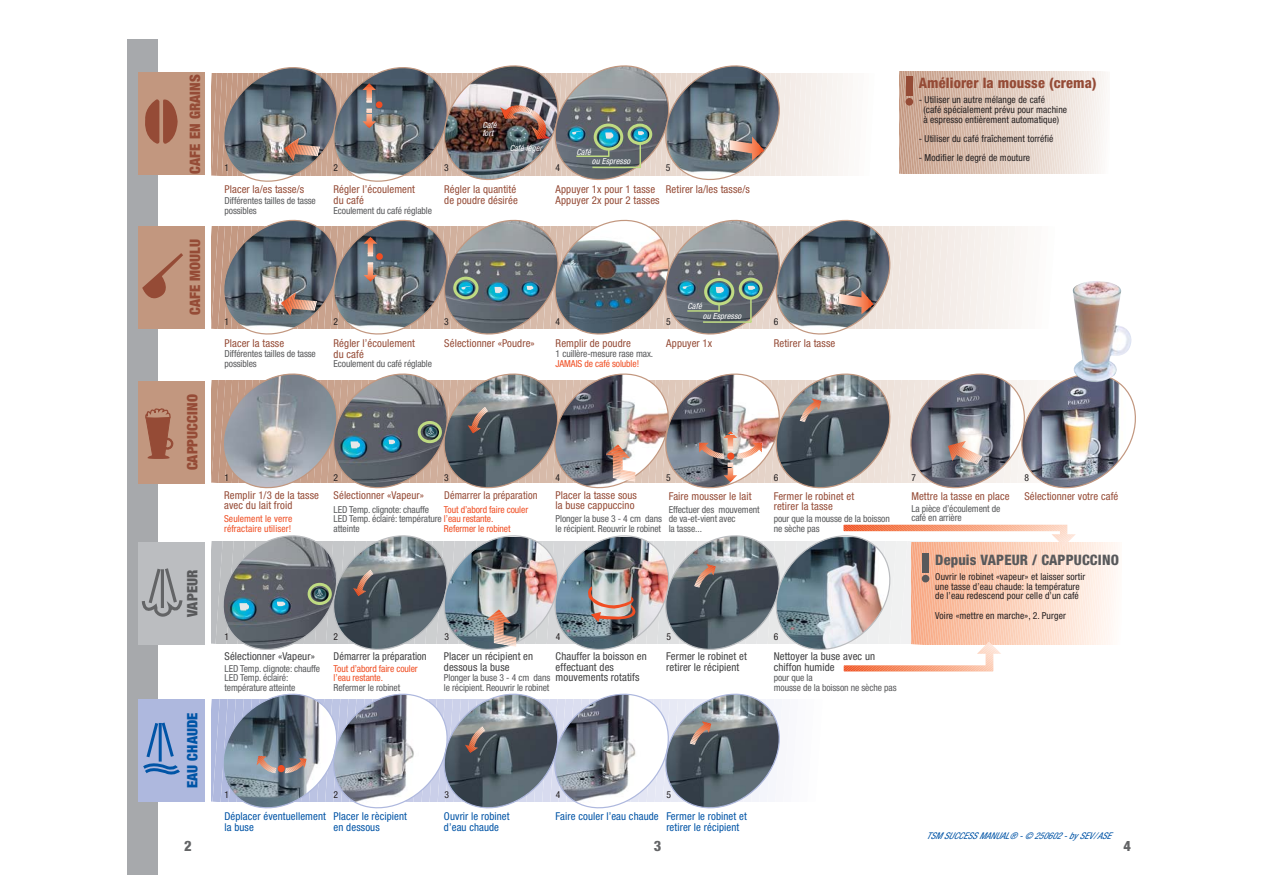
<style>
.page{position:relative;width:1263px;height:894px;background:#fff}
.page>*{position:absolute;margin:0;border:0;box-sizing:border-box;transform-origin:0 0}
.t1{font:900 condensed 14.4px "Helvetica Neue";letter-spacing:.01em;color:#954b36}
.t2{font:800 condensed 14.4px "Helvetica Neue";letter-spacing:.01em;color:#954b36}
.t3{font:800 condensed 14.4px "Helvetica Neue";letter-spacing:.01em;color:#58595b}
.t4{font:900 condensed 14.4px "Helvetica Neue";letter-spacing:.01em;color:#0054a6}
.t5{font:900 condensed 14.4px "Helvetica Neue";letter-spacing:.01em;color:#58595b}
.t6{font:800 condensed 14.4px "Helvetica Neue";color:#636466}
.t7{font:condensed 10.8px/10.8px "Helvetica Neue";letter-spacing:.01em;color:#954b36}
.t8{font:condensed 10.8px/10.8px "Helvetica Neue";letter-spacing:.01em;color:#404041}
.t9{font:condensed 10.8px/10.8px "Helvetica Neue";letter-spacing:.01em;color:#0054a6}
.t10{font:condensed 10.8px "Helvetica Neue";letter-spacing:.01em;color:#954b36;scale:.95 1}
.t11{font:condensed 10.8px "Helvetica Neue";letter-spacing:.01em;color:#404041;scale:.95 1}
.t12{font:condensed 9.6px/9.6px "Helvetica Neue";letter-spacing:-.01em;color:#58595b}
.t13{font:condensed 9.6px/9.6px "Helvetica Neue";letter-spacing:.01em;color:#231f20}
.t14{font:condensed 9.6px/9.6px "Helvetica Neue";letter-spacing:-.01em;color:#f04e23}
.t15{font:condensed 9.6px/9.6px "Helvetica Neue";letter-spacing:.01em;color:#f04e23}
.t16{font:italic condensed 9.3px "Helvetica Neue";letter-spacing:.01em;color:#0054a6}
.t17{font:italic condensed 8.4px/9.8px "Helvetica Neue";letter-spacing:.01em;color:#fff}
.s1{color:#f04e23}
.s2{color:#58595b}
</style>
<div class="page">
<div style="left:127px;top:40px;width:31px;height:835px;background:#a7a9ac"></div>
<div style="left:138px;top:73px;width:66px;height:102px;background:#c2977f"></div>
<svg style="left:145px;top:99px;width:33px;height:45px"></svg>
<svg style="left:899px;top:72px;width:207px;height:102px;background:#e0cbbf"></svg>
<div style="left:138px;top:226px;width:66px;height:102px;background:#c2977f"></div>
<svg style="left:142px;top:253px;width:41px;height:46px"></svg>
<div style="left:138px;top:381px;width:66px;height:102px;background:#c2977f"></div>
<div style="left:138px;top:542px;width:66px;height:102px;background:#bbbdc0"></div>
<svg style="left:141px;top:568px;width:42px;height:49px"></svg>
<div style="left:138px;top:699px;width:66px;height:102px;background:#aeb8de"></div>
<svg style="left:143px;top:722px;width:37px;height:53px"></svg>
<img style="left:1073px;top:281px;width:59px;height:86px">
<div style="left:906px;top:76px;width:7px;height:19px;background:#954b36"></div>
<div style="left:906px;top:98px;width:7px;height:8px;background:#954b36;border-radius:50%"></div>
<svg style="left:145px;top:408px;width:28px;height:51px"></svg>
<svg style="left:212px;top:693px;width:568px;height:116px"></svg>
<img style="left:212px;top:65px;width:636px;height:117px">
<img style="left:212px;top:219px;width:810px;height:116px">
<img style="left:212px;top:367px;width:924px;height:122px">
<img style="left:212px;top:525px;width:906px;height:146px">
<p class="t1" style="left:190px;top:174px;width:101px;rotate:-90deg">CAFE EN GRAINS</p>
<p class="t1" style="left:190px;top:315px;width:78px;rotate:-90deg">CAFE MOULU</p>
<p class="t1" style="left:187px;top:470px;width:78px;rotate:-90deg">CAPPUCCINO</p>
<p class="t5" style="left:187px;top:617px;width:48px;rotate:-90deg">VAPEUR</p>
<p class="t4" style="left:187px;top:788px;width:77px;rotate:-90deg">EAU CHAUDE</p>
<p class="t17" style="left:482px;top:121px;width:17px;line-height:8.4px">Café fort</p>
<p class="t17" style="left:510px;top:144px;width:35px">Café léger</p>
<p class="t17" style="left:592px;top:147px;width:42px;text-indent:-15px">Café<br>ou Espresso</p>
<p class="t13" style="left:225px;top:164px;width:6px">1</p>
<p class="t13" style="left:334px;top:164px;width:6px">2</p>
<p class="t13" style="left:444px;top:164px;width:6px">3</p>
<p class="t13" style="left:556px;top:164px;width:6px">4</p>
<p class="t13" style="left:666px;top:164px;width:6px">5</p>
<p class="t7" style="left:334px;top:185px;width:83px">Régler l’écoulement</p>
<p class="t7" style="left:225px;top:185px;width:81px">Placer la/es tasse/s</p>
<p class="t12" style="left:225px;top:197px;width:93px">Différentes tailles de tasse</p>
<p class="t7" style="left:334px;top:196px;width:32px">du café</p>
<p class="t12" style="left:225px;top:206px;width:34px">possibles</p>
<p class="t12" style="left:334px;top:206px;width:100px">Ecoulement du café réglable</p>
<p class="t7" style="left:444px;top:185px;width:75px">Régler la quantité de poudre désirée</p>
<p class="t7" style="left:556px;top:185px;width:106px">Appuyer 1x pour 1 tasse<br>Appuyer 2x pour 2 tasses</p>
<p class="t7" style="left:666px;top:185px;width:86px">Retirer la/les tasse/s</p>
<p class="t17" style="left:703px;top:302px;width:42px;text-indent:-15px">Café<br>ou Espresso</p>
<p class="t13" style="left:225px;top:318px;width:6px">1</p>
<p class="t13" style="left:334px;top:318px;width:6px">2</p>
<p class="t13" style="left:444px;top:318px;width:6px">3</p>
<p class="t13" style="left:556px;top:318px;width:6px">4</p>
<p class="t13" style="left:666px;top:318px;width:6px">5</p>
<p class="t13" style="left:774px;top:318px;width:6px">6</p>
<p class="t7" style="left:225px;top:339px;width:61px">Placer la tasse</p>
<p class="t12" style="left:225px;top:350px;width:93px">Différentes tailles de tasse possibles</p>
<p class="t7" style="left:334px;top:339px;width:83px">Régler l’écoulement du café</p>
<p class="t12" style="left:334px;top:360px;width:100px">Ecoulement du café réglable</p>
<p class="t7" style="left:444px;top:339px;width:92px">Sélectionner «Poudre»</p>
<p class="t7" style="left:556px;top:339px;width:77px">Remplir de poudre</p>
<p class="t12" style="left:556px;top:350px;width:99px">1 cuillère-mesure rase max.<br><span class="s1">JAMAIS de café soluble!</span></p>
<p class="t7" style="left:666px;top:339px;width:48px">Appuyer 1x</p>
<p class="t7" style="left:774px;top:339px;width:63px">Retirer la tasse</p>
<p class="t2" style="left:919px;top:78px;width:179px">Améliorer la mousse (crema)</p>
<p class="t13" style="left:924px;top:96px;width:145px;text-indent:-5px">- Utiliser un autre mélange de café<br>(café spécialement prévu pour machine à espresso entièrement automatique)</p>
<p class="t13" style="left:919px;top:134px;width:136px">- Utiliser du café fraîchement torréfié</p>
<p class="t13" style="left:919px;top:154px;width:113px">- Modifier le degré de mouture</p>
<p class="t13" style="left:225px;top:473px;width:6px">1</p>
<p class="t13" style="left:334px;top:473px;width:6px">2</p>
<p class="t13" style="left:444px;top:473px;width:6px">3</p>
<p class="t13" style="left:556px;top:473px;width:6px">4</p>
<p class="t13" style="left:666px;top:473px;width:6px">5</p>
<p class="t13" style="left:774px;top:473px;width:6px">6</p>
<p class="t13" style="left:911px;top:473px;width:6px">7</p>
<p class="t7" style="left:224px;top:490px;width:96px">Remplir 1/3 de la tasse avec du lait froid</p>
<p class="t7" style="left:334px;top:490px;width:92px">Sélectionner «Vapeur»</p>
<p class="t12" style="left:334px;top:505px;width:161px">LED Temp. clignote: chauffe<br>LED Temp. éclairé: température <span class="s1">l’eau restante. </span>atteinte</p>
<p class="t10" style="left:444px;top:491px;width:100px">Démarrer la préparation</p>
<p class="t14" style="left:444px;top:501px;width:86px;line-height:19.2px">Tout d’abord faire couler<br>Refermer le robinet</p>
<p class="t15" style="left:224px;top:515px;width:70px">Seulement le verre réfractaire utiliser!</p>
<p class="t7" style="left:556px;top:490px;width:83px">Placer la tasse sous la buse cappuccino</p>
<p class="t12" style="left:556px;top:515px;width:108px">Plonger la buse 3 - 4 cm dans le récipient. Reouvrir le robinet</p>
<p class="t7" style="left:669px;top:491px;width:84px">Faire mousser le lait</p>
<p class="t12" style="left:669px;top:505px;width:93px">Effectuer des mouvement de va-et-vient avec<br>la tasse...</p>
<p class="t7" style="left:774px;top:491px;width:82px">Fermer le robinet et retirer la tasse</p>
<p class="t7" style="left:911px;top:491px;width:100px">Mettre la tasse en place</p>
<p class="t12" style="left:911px;top:504px;width:91px">La pièce d’écoulement de café en arrière</p>
<p class="t12" style="left:774px;top:515px;width:118px">pour que la mousse de la boisson ne sèche pas</p>
<p class="t13" style="left:1024px;top:473px;width:6px">8</p>
<p class="t7" style="left:1024px;top:491px;width:96px">Sélectionner votre café</p>
<p class="t13" style="left:225px;top:633px;width:6px">1</p>
<p class="t13" style="left:334px;top:633px;width:6px">2</p>
<p class="t13" style="left:444px;top:633px;width:6px">3</p>
<p class="t13" style="left:556px;top:633px;width:6px">4</p>
<p class="t13" style="left:666px;top:633px;width:6px">5</p>
<p class="t13" style="left:774px;top:633px;width:6px">6</p>
<p class="t8" style="left:225px;top:651px;width:92px">Sélectionner «Vapeur»</p>
<p class="t11" style="left:334px;top:652px;width:100px">Démarrer la préparation</p>
<p class="t14" style="left:334px;top:664px;width:86px">Tout d’abord faire couler l’eau restante.<br><span class="s2">Refermer le robinet</span></p>
<p class="t12" style="left:225px;top:664px;width:97px">LED Temp. clignote: chauffe<br>LED Temp. éclairé: température atteinte</p>
<p class="t8" style="left:444px;top:651px;width:91px">Placer un récipient en dessous la buse</p>
<p class="t12" style="left:444px;top:674px;width:108px">Plonger la buse 3 - 4 cm dans le récipient. Reouvrir le robinet</p>
<p class="t8" style="left:556px;top:651px;width:93px">Chauffer la boisson en effectuant des mouvements rotatifs</p>
<p class="t8" style="left:666px;top:651px;width:82px">Fermer le robinet et retirer le récipient</p>
<p class="t8" style="left:774px;top:651px;width:103px">Nettoyer la buse avec un chiffon humide</p>
<p class="t12" style="left:774px;top:674px;width:124px">pour que la<br>mousse de la boisson ne sèche pas</p>
<p class="t3" style="left:935px;top:554px;width:185px">Depuis VAPEUR / CAPPUCCINO</p>
<p class="t13" style="left:935px;top:573px;width:152px">Ouvrir le robinet «vapeur» et laisser sortir une tasse d’eau chaude: la température de l’eau redescend pour celle d’un café</p>
<p class="t13" style="left:935px;top:611px;width:132px">Voire «mettre en marche», 2. Purger</p>
<p class="t13" style="left:225px;top:790px;width:6px">1</p>
<p class="t13" style="left:334px;top:790px;width:6px">2</p>
<p class="t13" style="left:444px;top:790px;width:6px">3</p>
<p class="t13" style="left:556px;top:790px;width:6px">4</p>
<p class="t13" style="left:666px;top:790px;width:6px">5</p>
<p class="t9" style="left:225px;top:812px;width:103px">Déplacer éventuellement la buse</p>
<p class="t9" style="left:334px;top:812px;width:75px">Placer le rècipient en dessous</p>
<p class="t9" style="left:444px;top:812px;width:67px">Ouvrir le robinet d’eau chaude</p>
<p class="t9" style="left:666px;top:812px;width:82px;text-indent:-111px">Faire couler l’eau chaude Fermer le robinet et retirer le récipient</p>
<p class="t16" style="left:926px;top:832px;width:190px">TSMSUCCESSMANUAL®-©250602-bySEV/ASE</p>
<p class="t6" style="left:184px;top:840px;width:9px">2</p>
<p class="t6" style="left:654px;top:840px;width:9px">3</p>
<p class="t6" style="left:1123px;top:840px;width:9px">4</p>
</div>
